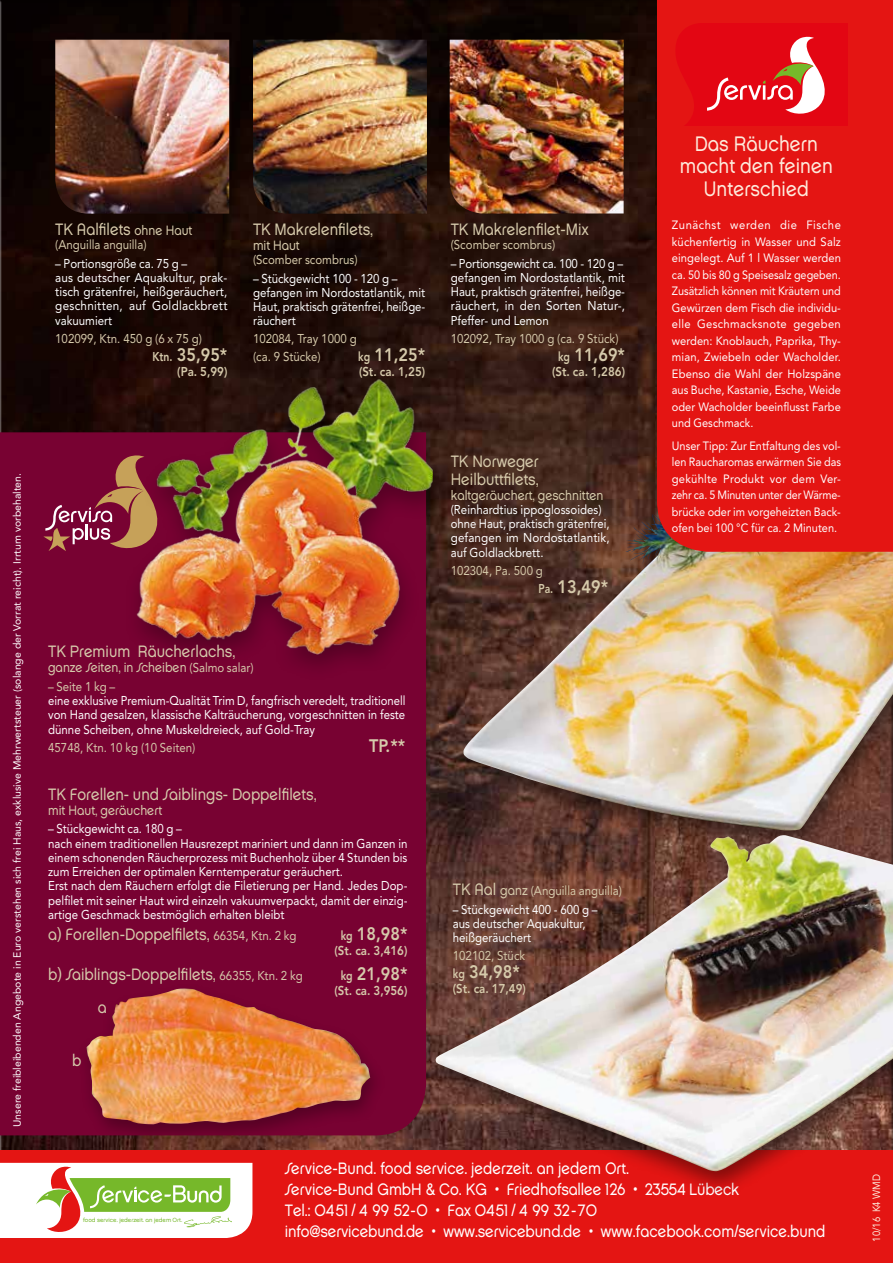
<style>
.page{position:relative;width:893px;height:1263px;background:#fff}
.page>*{position:absolute;margin:0;border:0;box-sizing:border-box;transform-origin:0 0}
.t1{font:21px/22.5px "Service Bund Chalet";color:#feebdc;text-align:center;scale:.9 1}
.t2{font:800 18px "Avenir LT Std";color:#d6caab;scale:.9 1}
.t3{font:16.5px/18px "Service Bund Chalet";color:#d6caab;scale:.9 1}
.t4{font:16.5px/21px "Service Bund Chalet";color:#fff;scale:.9 1}
.t5{font:13.5px "Service Bund Chalet";letter-spacing:-.005em;color:#d6caab;scale:.9 1}
.t6{font:12.75px/14.2px "Avenir LT Std";color:#fff;scale:.9 1}
.t7{font:12.75px/18px "Avenir LT Std";color:#d6caab;scale:.9 1}
.t8{font:12.75px/14.2px "Avenir LT Std";color:#fff;text-align:justify;scale:.89 1}
.t9{font:800 12.75px "Avenir LT Std";color:#d6caab;scale:.9 1}
.t10{font:12px/16.5px "Avenir LT Std";color:#fff;text-align:justify;scale:.94 1}
.t11{font:12px/16.5px "Avenir LT Std";color:#fff;text-align:justify;scale:.92 1}
.t12{font:10.5px "Avenir LT Std";color:#fff}
.t13{font:10.5px "Avenir LT Std";color:#feebdc;scale:.9 1}
.t14{font:6px "Service Bund Chalet";color:#76b82a}
.s1{font-size:13.5px}
.s2{font-size:12.75px}
.s3{font-family:"Avenir LT Std";font-size:12.75px}
.s4{font-family:"Service Bund Chalet";font-size:16.5px}
.s5{font-family:"Service Bund Chalet";font-size:13.5px}
</style>
<div class="page">
<div style="left:0;top:0;width:893px;height:1263px;background:#000;opacity:.42"></div>
<div style="left:0;top:1150px;width:893px;height:113px;background:#e41513"></div>
<svg style="left:0;top:1163px;width:252px;height:75px;background:#dbe0bc"></svg>
<div style="left:0;top:432px;width:426px;height:703px;background:#780232"></div>
<div style="left:452px;top:414px;width:441px;height:440px;background:#000;opacity:.45"></div>
<div style="left:76px;top:982px;width:311px;height:165px;background:#000;opacity:.3"></div>
<img style="left:86px;top:988px;width:284px;height:136px">
<svg style="left:43px;top:455px;width:69px;height:103px;background:#861c43"></svg>
<div style="left:122px;top:372px;width:334px;height:311px;background:#000;opacity:.3"></div>
<img style="left:112px;top:370px;width:323px;height:306px">
<div style="left:423px;top:828px;width:470px;height:370px;background:#000;opacity:.45"></div>
<img style="left:435px;top:835px;width:458px;height:336px">
<img style="left:253px;top:40px;width:174px;height:174px">
<img style="left:450px;top:40px;width:174px;height:173px">
<img style="left:55px;top:40px;width:174px;height:174px">
<div style="left:657px;top:0;width:236px;height:552px;background:#e41513"></div>
<svg style="left:675px;top:23px;width:172px;height:103px;background:#e3252d"></svg>
<p class="t12" style="left:11px;top:1127px;width:655px;rotate:-90deg">Unsere freibleibenden Angebote in Euro verstehen sich frei Haus, exklusive Mehrwertsteuer (solange der Vorrat reicht). Irrtum vorbehalten.</p>
<p class="t3" style="left:55px;top:220px;width:154px">TK Aalfilets <span class="s1">ohne Haut</span></p>
<p class="t7" style="left:55px;top:236px;width:103px">(Anguilla anguilla)</p>
<p class="t6" style="left:55px;top:256px;width:193px">– Portionsgröße ca. 75 g –<br>aus deutscher Aquakultur, prak&shy;tisch grätenfrei, heißgeräuchert, geschnitten, auf Goldlackbrett vakuumiert</p>
<p class="t7" style="left:55px;top:329px;width:165px">102099, Ktn. 450 g (6 x 75 g)</p>
<h2 class="t2" style="left:152px;top:344px;width:85px"><span class="s2">Ktn.</span> 35,95*</h2>
<p class="t9" style="left:177px;top:364px;width:57px">(Pa. 5,99)</p>
<p class="t3" style="left:253px;top:220px;width:135px">TK Makrelenfilets,</p>
<p class="t5" style="left:253px;top:237px;width:53px">mit Haut</p>
<p class="t7" style="left:253px;top:251px;width:118px">(Scomber scombrus)</p>
<p class="t6" style="left:253px;top:271px;width:193px">– Stückgewicht 100 - 120 g – gefangen im Nordostatlantik, mit<br>Haut, praktisch grätenfrei, heißge&shy;räuchert</p>
<p class="t7" style="left:253px;top:330px;width:117px">102084, Tray 1000 g (ca. 9 Stücke)</p>
<h2 class="t2" style="left:358px;top:345px;width:76px"><span class="s2">kg</span> 11,25*</h2>
<p class="t9" style="left:359px;top:364px;width:75px">(St. ca. 1,25)</p>
<p class="t3" style="left:451px;top:220px;width:155px">TK Makrelenfilet-Mix</p>
<p class="t7" style="left:451px;top:236px;width:118px">(Scomber scombrus)</p>
<p class="t6" style="left:451px;top:256px;width:195px">– Portionsgewicht ca. 100 - 120 g – gefangen im Nordostatlantik, mit<br>Haut, praktisch grätenfrei, heißge&shy;räuchert, in den Sorten Natur-,<br>Pfeffer- und Lemon</p>
<p class="t7" style="left:451px;top:329px;width:188px">102092, Tray 1000 g (ca. 9 Stück)</p>
<h2 class="t2" style="left:558px;top:344px;width:76px"><span class="s2">kg</span> 11,69*</h2>
<p class="t9" style="left:552px;top:364px;width:83px">(St. ca. 1,286)</p>
<p class="t3" style="left:48px;top:642px;width:209px">TK Premium Räucherlachs,</p>
<p class="t5" style="left:48px;top:659px;width:230px">ganze Seiten, in Scheiben <span class="s3">(Salmo salar)</span></p>
<p class="t7" style="left:48px;top:678px;width:76px">– Seite 1 kg –</p>
<p class="t8" style="left:48px;top:694px;width:403px">eine exklusive Premium-Qualität Trim D, fangfrisch veredelt, traditionell von Hand gesalzen, klassische Kalträucherung, vorgeschnitten in feste dünne Scheiben, ohne Muskeldreieck, auf Gold-Tray</p>
<p class="t7" style="left:48px;top:738px;width:165px">45748, Ktn. 10 kg (10 Seiten)</p>
<h2 class="t2" style="left:369px;top:735px;width:42px">TP.**</h2>
<p class="t3" style="left:48px;top:785px;width:300px">TK Forellen- und Saiblings- Doppelfilets,</p>
<p class="t5" style="left:48px;top:802px;width:128px">mit Haut, geräuchert</p>
<p class="t6" style="left:48px;top:822px;width:401px">– Stückgewicht ca. 180 g –<br>nach einem traditionellen Hausrezept mariniert und dann im Ganzen in einem schonenden Räucherprozess mit Buchenholz über 4 Stunden bis zum Erreichen der optimalen Kerntemperatur geräuchert.<br>Erst nach dem Räuchern erfolgt die Filetierung per Hand. Jedes Dop&shy;pelfilet mit seiner Haut wird einzeln vakuumverpackt, damit der einzig&shy;artige Geschmack bestmöglich erhalten bleibt</p>
<p class="t3" style="left:48px;top:925px;width:278px">a) Forellen-Doppelfilets, <span class="s3">66354, Ktn. 2 kg</span></p>
<h2 class="t2" style="left:341px;top:923px;width:76px"><span class="s2">kg</span> 18,98*</h2>
<p class="t9" style="left:334px;top:943px;width:83px">(St. ca. 3,416)</p>
<p class="t3" style="left:48px;top:965px;width:284px">b) Saiblings-Doppelfilets, <span class="s3">66355, Ktn. 2 kg</span></p>
<h2 class="t2" style="left:341px;top:963px;width:76px"><span class="s2">kg</span> 21,98*</h2>
<p class="t9" style="left:334px;top:983px;width:83px">(St. ca. 3,956)</p>
<p class="t3" style="left:98px;top:998px;width:12px">a</p>
<p class="t3" style="left:72px;top:1051px;width:12px">b</p>
<p class="t3" style="left:451px;top:452px;width:99px">TK Norweger<br>Heilbuttfilets,</p>
<p class="t5" style="left:451px;top:487px;width:171px">kaltgeräuchert, geschnitten</p>
<p class="t6" style="left:451px;top:502px;width:178px">(Reinhardtius ippoglossoides) ohne Haut, praktisch grätenfrei, gefangen im Nordostatlantik, auf Goldlackbrett.</p>
<p class="t7" style="left:451px;top:561px;width:104px">102304, Pa. 500 g</p>
<h2 class="t2" style="left:538px;top:576px;width:79px"><span class="s2">Pa.</span> 13,49*</h2>
<p class="t7" style="left:453px;top:882px;width:189px"><span class="s4">TK Aal</span> <span class="s5">ganz</span> (Anguilla anguilla)</p>
<p class="t6" style="left:453px;top:902px;width:162px">– Stückgewicht 400 - 600 g – aus deutscher Aquakultur, heißgeräuchert</p>
<p class="t7" style="left:453px;top:947px;width:82px">102102, Stück</p>
<h2 class="t2" style="left:453px;top:961px;width:76px"><span class="s2">kg</span> 34,98*</h2>
<p class="t9" style="left:453px;top:981px;width:83px">(St. ca. 17,49)</p>
<h1 class="t1" style="left:680px;top:132px;width:171px">Das Räuchern macht den feinen<br>Unterschied</h1>
<p class="t10" style="left:672px;top:217px;width:181px">Zunächst werden die Fische küchenfertig in Wasser und Salz eingelegt. Auf 1 l Wasser werden ca. 50 bis 80 g Speisesalz gegeben.<br>Zusätzlich können mit Kräutern und Gewürzen dem Fisch die individu&shy;elle Geschmacksnote gegeben werden: Knoblauch, Paprika, Thy&shy;mian, Zwiebeln oder Wacholder.<br>Ebenso die Wahl der Holzspäne aus Buche, Kastanie, Esche, Weide oder Wacholder beeinflusst Farbe und Geschmack.</p>
<p class="t11" style="left:672px;top:437px;width:185px">Unser Tipp: Zur Entfaltung des vol&shy;len Raucharomas erwärmen Sie das gekühlte Produkt vor dem Ver&shy;zehr ca. 5 Minuten unter der Wärme&shy;brücke oder im vorgeheizten Back&shy;ofen bei 100 °C für ca. 2 Minuten.</p>
<p class="t14" style="left:83px;top:1216px;width:101px">food service. jederzeit. an jedem Ort.</p>
<p class="t4" style="left:285px;top:1158px;width:602px">Service-Bund. food service. jederzeit. an jedem Ort.<br>Service-Bund GmbH &amp; Co. KG • Friedhofsallee 126 • 23554 Lübeck<br>Tel.: 0451 / 4 99 52-0 • Fax 0451 / 4 99 32-70<br>info@servicebund.de • www.servicebund.de • www.facebook.com/service.bund</p>
<p class="t13" style="left:870px;top:1242px;width:76px;rotate:-90deg">10/16 K4 WMD</p>
</div>
